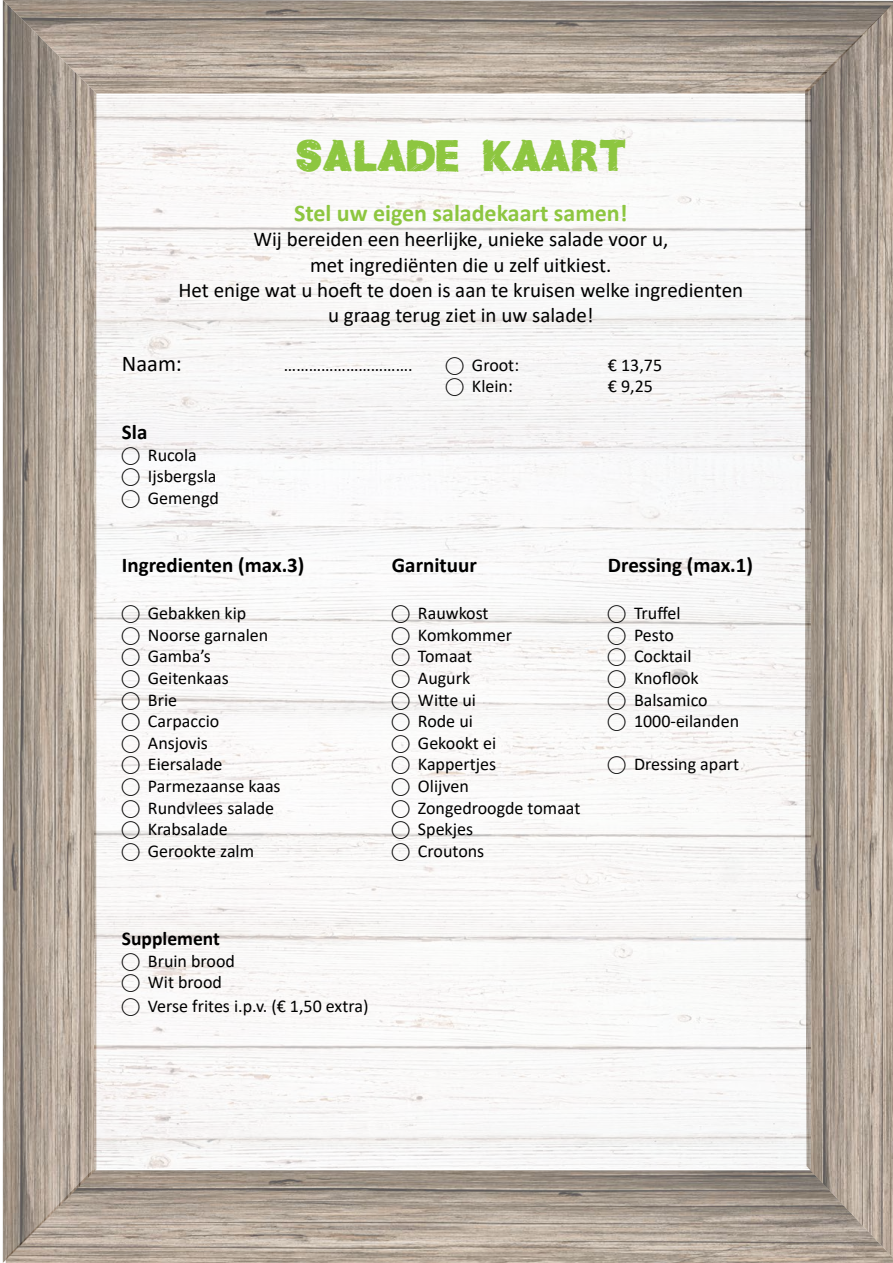
<style>
.page{position:relative;width:893px;height:1263px;background:#fff}
.page>*{position:absolute;margin:0;border:0;box-sizing:border-box;transform-origin:0 0}
.t1{font:42px "Helv Children";color:#8dc640}
.t2{font:700 24px "Calibri";color:#8dc640}
.t3{font:22.5px "Calibri";color:#000}
.t4{font:21px/25.2px "Calibri";color:#000;text-align:center}
.t5{font:700 21px "Calibri";color:#000}
.t6{font:700 19.5px "Calibri";color:#000}
.t7{font:18px/21.6px "Calibri";color:#000}
</style>
<div class="page">
<img style="left:96px;top:1170px;width:797px;height:93px">
<img style="left:805px;top:94px;width:88px;height:1165px">
<img style="left:96px;top:0;width:797px;height:94px">
<img style="left:3px;top:0;width:93px;height:1263px">
<img style="left:94px;top:95px;width:717px;height:1074px">
<h1 class="t1" style="left:295px;top:138px;width:333px">SALADE KAART</h1>
<h2 class="t2" style="left:294px;top:196px;width:335px">Stel uw eigen saladekaart samen!</h2>
<p class="t4" style="left:178px;top:226px;width:566px">Wij bereiden een heerlijke, unieke salade voor u,<br>met ingrediënten die u zelf uitkiest.<br>Het enige wat u hoeft te doen is aan te kruisen welke ingredienten u graag terug ziet in uw salade!</p>
<p class="t3" style="left:122px;top:348px;width:62px">Naam:</p>
<p class="t7" style="left:284px;top:353px;width:130px">………………………….</p>
<p class="t7" style="left:446px;top:353px;width:75px">⃝ Groot:</p>
<p class="t7" style="left:608px;top:353px;width:56px">€ 13,75</p>
<p class="t7" style="left:446px;top:375px;width:68px">⃝ Klein:</p>
<p class="t7" style="left:608px;top:375px;width:47px">€ 9,25</p>
<p class="t5" style="left:122px;top:417px;width:27px">Sla</p>
<p class="t7" style="left:122px;top:443px;width:98px">⃝ Rucola ⃝ Ijsbergsla ⃝ Gemengd</p>
<p class="t5" style="left:122px;top:550px;width:184px">Ingredienten (max.3)</p>
<p class="t5" style="left:392px;top:550px;width:86px">Garnituur</p>
<p class="t5" style="left:608px;top:550px;width:147px">Dressing (max.1)</p>
<p class="t7" style="left:122px;top:602px;width:126px">⃝ Gebakken kip</p>
<p class="t7" style="left:392px;top:602px;width:98px">⃝ Rauwkost</p>
<p class="t7" style="left:608px;top:602px;width:74px">⃝ Truffel</p>
<p class="t7" style="left:122px;top:623px;width:148px">⃝ Noorse garnalen</p>
<p class="t7" style="left:392px;top:623px;width:122px">⃝ Komkommer</p>
<p class="t7" style="left:608px;top:623px;width:68px">⃝ Pesto</p>
<p class="t7" style="left:122px;top:645px;width:90px">⃝ Gamba’s</p>
<p class="t7" style="left:392px;top:645px;width:82px">⃝ Tomaat</p>
<p class="t7" style="left:608px;top:645px;width:85px">⃝ Cocktail</p>
<p class="t7" style="left:122px;top:667px;width:108px">⃝ Geitenkaas</p>
<p class="t7" style="left:392px;top:667px;width:80px">⃝ Augurk</p>
<p class="t7" style="left:608px;top:667px;width:92px">⃝ Knoflook</p>
<p class="t7" style="left:122px;top:688px;width:57px">⃝ Brie</p>
<p class="t7" style="left:392px;top:688px;width:86px">⃝ Witte ui</p>
<p class="t7" style="left:608px;top:688px;width:101px">⃝ Balsamico</p>
<p class="t7" style="left:122px;top:710px;width:99px">⃝ Carpaccio</p>
<p class="t7" style="left:392px;top:710px;width:82px">⃝ Rode ui</p>
<p class="t7" style="left:608px;top:710px;width:133px">⃝ 1000-eilanden</p>
<p class="t7" style="left:122px;top:731px;width:87px">⃝ Ansjovis</p>
<p class="t7" style="left:392px;top:731px;width:106px">⃝ Gekookt ei</p>
<p class="t7" style="left:122px;top:753px;width:102px">⃝ Eiersalade</p>
<p class="t7" style="left:392px;top:753px;width:106px">⃝ Kappertjes</p>
<p class="t7" style="left:608px;top:753px;width:133px">⃝ Dressing apart</p>
<p class="t7" style="left:122px;top:775px;width:160px">⃝ Parmezaanse kaas</p>
<p class="t7" style="left:392px;top:775px;width:78px">⃝ Olijven</p>
<p class="t7" style="left:122px;top:796px;width:154px">⃝ Rundvlees salade</p>
<p class="t7" style="left:392px;top:796px;width:190px">⃝ Zongedroogde tomaat</p>
<p class="t7" style="left:122px;top:818px;width:107px">⃝ Krabsalade</p>
<p class="t7" style="left:392px;top:818px;width:83px">⃝ Spekjes</p>
<p class="t7" style="left:122px;top:839px;width:134px">⃝ Gerookte zalm</p>
<p class="t7" style="left:392px;top:839px;width:94px">⃝ Croutons</p>
<p class="t6" style="left:122px;top:925px;width:99px">Supplement</p>
<p class="t7" style="left:122px;top:949px;width:115px">⃝ Bruin brood ⃝ Wit brood</p>
<p class="t7" style="left:122px;top:994px;width:248px">⃝ Verse frites i.p.v. (€ 1,50 extra)</p>
</div>
